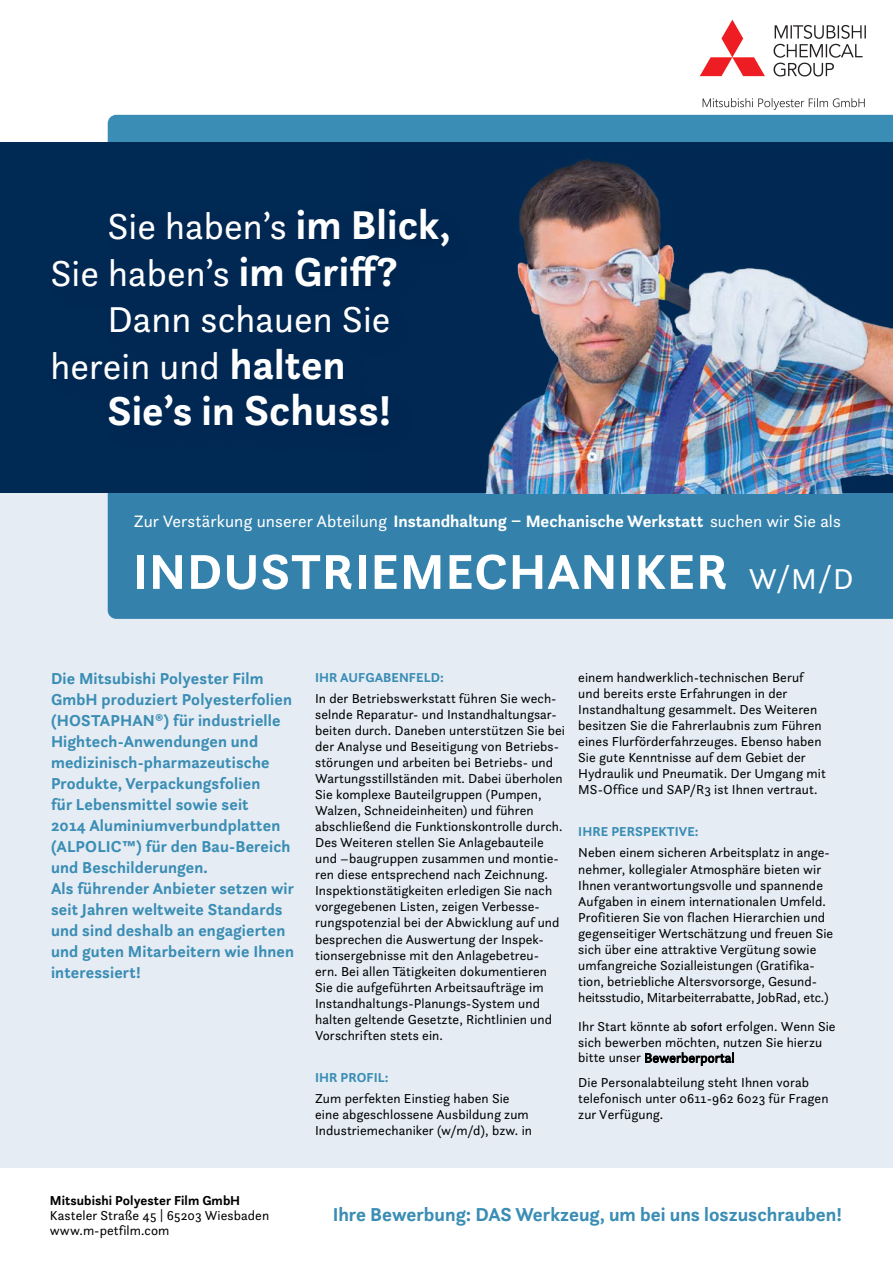
<style>
.page{position:relative;width:893px;height:1263px;background:#fff}
.page>*{position:absolute;margin:0;border:0;box-sizing:border-box;transform-origin:0 0}
.t1{font:700 51px "Questa Sans";letter-spacing:.02em;color:#fff}
.t2{font:700 42px "Questa Sans";color:#fff}
.t3{font:37.5px "Questa Sans";letter-spacing:.005em;color:#fff}
.t4{font:700 19.5px "Questa Sans";color:#3a8db4}
.t5{font:17.25px "Questa Sans";letter-spacing:.005em;color:#fff}
.t6{font:700 16.5px/21px "Questa Sans";letter-spacing:.01em;color:#3a8db4}
.t7{font:13.5px/16px "Questa Sans";letter-spacing:.005em;color:#000}
.t8{font:700 13.5px "Questa Sans";letter-spacing:.005em;color:#3a8db4}
.t9{font:700 13.5px "Questa Sans";letter-spacing:.005em;color:#000}
.s1{font-weight:700;font-size:42px}
.s2{font-size:43.5px}
.s3{font-weight:700}
.s4{font-weight:400;font-size:30px}
.s5{font-family:"Bahnschrift";font-size:12px}
</style>
<div class="page">
<div style="left:0;top:357px;width:893px;height:810px;background:#e5ecf4"></div>
<svg style="left:108px;top:115px;width:785px;height:504px;background:#3583ad"></svg>
<div style="left:0;top:143px;width:893px;height:350px;background:#002954"></div>
<img style="left:485px;top:158px;width:408px;height:335px">
<img style="left:700px;top:19px;width:166px;height:91px">
<h3 class="t3" style="left:107px;top:203px;width:344px">Sie haben’s <span class="s1">im Blick,</span></h3>
<h3 class="t3" style="left:50px;top:249px;width:349px">Sie haben’s <span class="s1">im Griff?</span></h3>
<h3 class="t3" style="left:107px;top:296px;width:285px">Dann schauen Sie</h3>
<h3 class="t3" style="left:50px;top:342px;width:297px">herein und <span class="s1">halten</span></h3>
<h2 class="t2" style="left:107px;top:384px;width:285px">Sie’s in <span class="s2">Schuss!</span></h2>
<p class="t5" style="left:134px;top:510px;width:709px">Zur Verstärkung unserer Abteilung <span class="s3">Instandhaltung – Mechanische Werkstatt</span> suchen wir Sie als</p>
<h1 class="t1" style="left:133px;top:539px;width:722px">INDUSTRIEMECHANIKER <span class="s4">W/M/D</span></h1>
<p class="t6" style="left:51px;top:667px;width:245px">Die Mitsubishi Polyester Film<br>GmbH produziert Polyesterfolien (HOSTAPHAN®) für industrielle<br>Hightech-Anwendungen und medizinisch-pharmazeutische<br>Produkte, Verpackungsfolien<br>für Lebensmittel sowie seit<br>2014 Aluminiumverbundplatten (ALPOLIC™) für den Bau-Bereich und Beschilderungen.<br>Als führender Anbieter setzen wir seit Jahren weltweite Standards und sind deshalb an engagierten und guten Mitarbeitern wie Ihnen interessiert!</p>
<p class="t8" style="left:315px;top:668px;width:130px">IHR AUFGABENFELD:</p>
<p class="t7" style="left:315px;top:690px;width:251px">In der Betriebswerkstatt führen Sie wech&shy;selnde Reparatur- und Instandhaltungsar&shy;beiten durch. Daneben unterstützen Sie bei der Analyse und Beseitigung von Betriebs&shy;störungen und arbeiten bei Betriebs- und Wartungsstillständen mit. Dabei überholen Sie komplexe Bauteilgruppen (Pumpen, Walzen, Schneideinheiten) und führen abschließend die Funktionskontrolle durch.<br>Des Weiteren stellen Sie Anlagebauteile und –baugruppen zusammen und montie&shy;ren diese entsprechend nach Zeichnung.<br>Inspektionstätigkeiten erledigen Sie nach vorgegebenen Listen, zeigen Verbesse&shy;rungspotenzial bei der Abwicklung auf und besprechen die Auswertung der Inspek&shy;tionsergebnisse mit den Anlagebetreu-<br>ern. Bei allen Tätigkeiten dokumentieren Sie die aufgeführten Arbeitsaufträge im Instandhaltungs-Planungs-System und halten geltende Gesetzte, Richtlinien und Vorschriften stets ein.</p>
<p class="t8" style="left:315px;top:1069px;width:75px">IHR PROFIL:</p>
<p class="t7" style="left:315px;top:1090px;width:218px">Zum perfekten Einstieg haben Sie eine abgeschlossene Ausbildung zum<br>Industriemechaniker (w/m/d), bzw. in</p>
<p class="t7" style="left:578px;top:669px;width:249px">einem handwerklich-technischen Beruf und bereits erste Erfahrungen in der Instandhaltung gesammelt. Des Weiteren besitzen Sie die Fahrerlaubnis zum Führen eines Flurförderfahrzeuges. Ebenso haben Sie gute Kenntnisse auf dem Gebiet der Hydraulik und Pneumatik. Der Umgang mit MS-Office und SAP/R3 ist Ihnen vertraut.</p>
<p class="t8" style="left:578px;top:823px;width:122px">IHRE PERSPEKTIVE:</p>
<p class="t7" style="left:578px;top:844px;width:257px">Neben einem sicheren Arbeitsplatz in ange&shy;nehmer, kollegialer Atmosphäre bieten wir Ihnen verantwortungsvolle und spannende Aufgaben in einem internationalen Umfeld.<br>Profitieren Sie von flachen Hierarchien und gegenseitiger Wertschätzung und freuen Sie sich über eine attraktive Vergütung sowie umfangreiche Sozialleistungen (Gratifika&shy;tion, betriebliche Altersvorsorge, Gesund&shy;heitsstudio, Mitarbeiterrabatte, JobRad, etc.)</p>
<p class="t7" style="left:578px;top:1018px;width:259px">Ihr Start könnte ab <span class="s5">sofort</span> erfolgen. Wenn Sie sich bewerben möchten, nutzen Sie hierzu bitte unser Bewerberportal</p>
<p class="t7" style="left:578px;top:1074px;width:252px">Die Personalabteilung steht Ihnen vorab telefonisch unter 0611-962 6023 für Fragen zur Verfügung.</p>
<p class="t9" style="left:50px;top:1192px;width:192px">Mitsubishi Polyester Film GmbH</p>
<p class="t7" style="left:50px;top:1208px;width:221px;line-height:15px">Kasteler Straße 45 | 65203 Wiesbaden www.m-petfilm.com</p>
<h3 class="t4" style="left:333px;top:1202px;width:511px">Ihre Bewerbung: DAS Werkzeug, um bei uns loszuschrauben!</h3>
</div>
